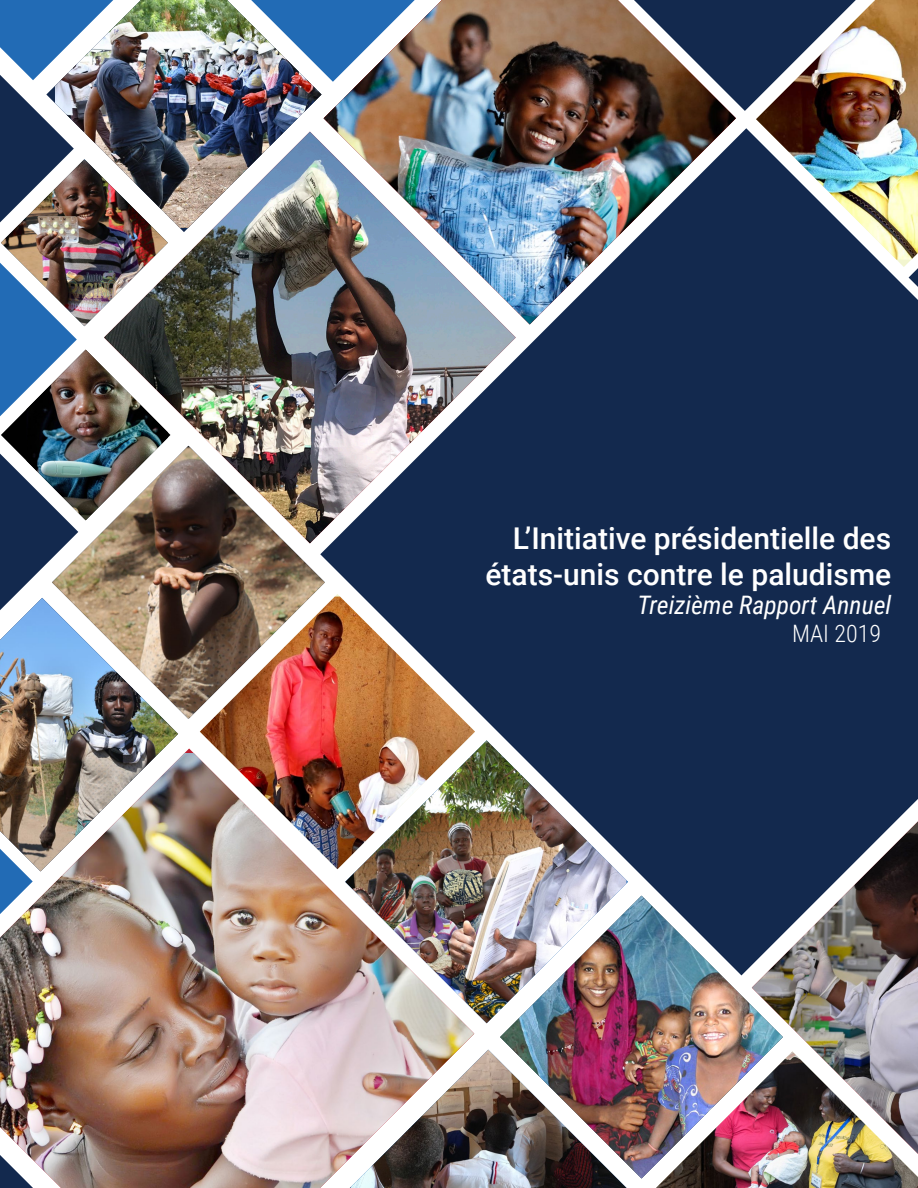
<style>
.page{position:relative;width:918px;height:1188px;background:#fff}
.page>*{position:absolute;margin:0;border:0;box-sizing:border-box;transform-origin:0 0}
.t1{font:500 30px/36px "Roboto";color:#fff;text-align:right}
.t2{font:italic 25.5px "Roboto Condensed";color:#fff}
.t3{font:300 24px "Roboto Condensed";color:#fff}
</style>
<div class="page">
<img style="left:170px;top:543px;width:150px;height:176px">
<img style="left:170px;top:232px;width:150px;height:311px">
<img style="left:783px;top:975px;width:135px;height:77px">
<img style="left:170px;top:0;width:152px;height:228px">
<img style="left:251px;top:0;width:73px;height:82px">
<img style="left:200px;top:597px;width:120px;height:152px">
<img style="left:656px;top:1052px;width:262px;height:136px">
<img style="left:0;top:753px;width:474px;height:435px">
<svg style="left:320px;top:128px;width:598px;height:847px;background:#34405b"></svg>
<img style="left:0;top:598px;width:178px;height:273px">
<img style="left:0;top:0;width:170px;height:610px">
<img style="left:345px;top:740px;width:281px;height:283px">
<img style="left:350px;top:1050px;width:277px;height:138px">
<img style="left:500px;top:896px;width:283px;height:283px">
<svg style="left:0;top:849px;width:33px;height:65px"></svg>
<svg style="left:0;top:1155px;width:33px;height:33px"></svg>
<img style="left:736px;top:0;width:182px;height:287px">
<img style="left:324px;top:0;width:412px;height:324px">
<p class="t1" style="left:485px;top:519px;width:407px">L’Initiative présidentielle des états-unis contre le paludisme</p>
<p class="t2" style="left:638px;top:587px;width:255px">Treizième Rapport Annuel</p>
<p class="t3" style="left:792px;top:617px;width:91px">MAI 2019</p>
</div>
